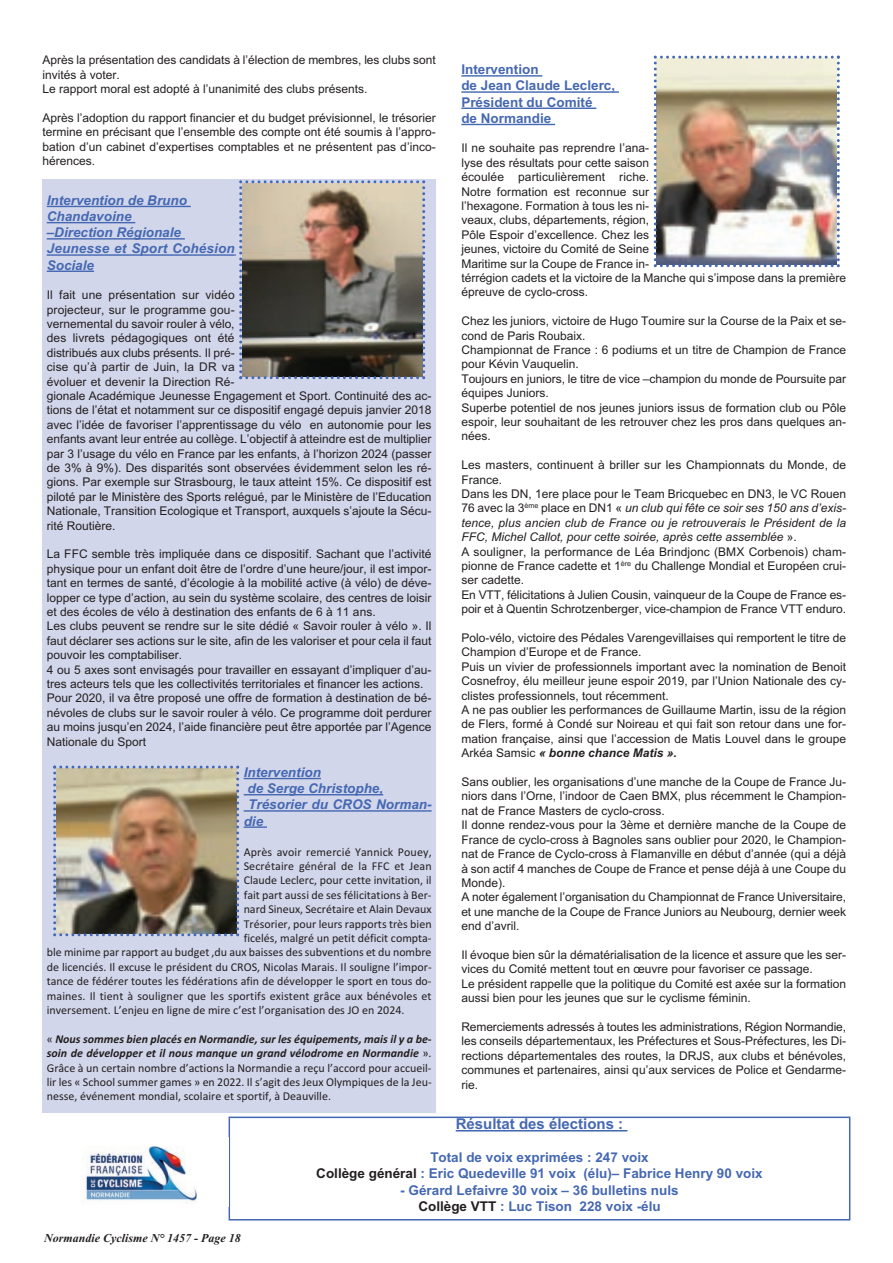
<style>
.page{position:relative;width:893px;height:1263px;background:#fff}
.page>*{position:absolute;margin:0;border:0;box-sizing:border-box;transform-origin:0 0}
.t1{font:700 15px "Arial";color:#4568b2}
.t2{font:700 13.5px/16.2px "Arial";color:#4568b2;text-align:center}
.t3{font:italic 700 13.5px/16.2px "Arial";color:#4568b2}
.t4{font:12px/14.4px "Arial";color:#231f20}
.t5{font:12px/14.4px "Calibri";color:#231f20;text-align:justify}
.t6{font:italic 700 12px "Times New Roman";color:#231f20}
.s1{font-weight:700;font-style:italic}
.s2{font-style:italic}
.s3{color:#231f20}
</style>
<div class="page">
<hr style="left:461px;top:75px;width:81px;height:2px;background:#4568b2">
<hr style="left:461px;top:91px;width:158px;height:2px;background:#4568b2">
<hr style="left:461px;top:108px;width:135px;height:1px;background:#4568b2">
<hr style="left:461px;top:124px;width:94px;height:1px;background:#4568b2">
<div style="left:43px;top:179px;width:393px;height:572px;background:#d2d6eb"></div>
<hr style="left:47px;top:206px;width:144px;height:1px;background:#4568b2">
<hr style="left:47px;top:222px;width:88px;height:1px;background:#4568b2">
<hr style="left:47px;top:238px;width:138px;height:2px;background:#4568b2">
<hr style="left:47px;top:254px;width:188px;height:2px;background:#4568b2">
<hr style="left:47px;top:271px;width:47px;height:1px;background:#4568b2">
<img style="left:235px;top:180px;width:190px;height:199px">
<div style="left:43px;top:751px;width:393px;height:361px;background:#d2d6eb"></div>
<hr style="left:244px;top:778px;width:77px;height:1px;background:#4568b2">
<hr style="left:244px;top:794px;width:139px;height:1px;background:#4568b2">
<hr style="left:244px;top:810px;width:183px;height:2px;background:#4568b2">
<hr style="left:244px;top:826px;width:23px;height:2px;background:#4568b2">
<img style="left:654px;top:56px;width:186px;height:211px">
<img style="left:53px;top:765px;width:186px;height:171px">
<div style="left:229px;top:1116px;width:621px;height:104px;border:2px solid #4568b2"></div>
<hr style="left:456px;top:1130px;width:171px;height:1px;background:#4568b2">
<img style="left:84px;top:1146px;width:113px;height:57px">
<p class="t4" style="left:43px;top:54px;width:395px">Après la présentation des candidats à l’élection de membres, les clubs sont invités à voter.<br>Le rapport moral est adopté à l’unanimité des clubs présents.</p>
<p class="t4" style="left:43px;top:112px;width:395px;text-align:justify">Après l’adoption du rapport financier et du budget prévisionnel, le trésorier termine en précisant que l’ensemble des compte ont été soumis à l’appro&shy;bation d’un cabinet d’expertises comptables et ne présentent pas d’inco&shy;hérences.</p>
<p class="t3" style="left:47px;top:193px;width:189px">Intervention de Bruno<br>Chandavoine<br>–Direction Régionale<br>Jeunesse et Sport Cohésion<br>Sociale</p>
<p class="t4" style="left:47px;top:289px;width:386px">Il fait une présentation sur vidéo<br>projecteur, sur le programme gou-<br>vernemental du savoir rouler à vélo,<br>des livrets pédagogiques ont été<br>distribués aux clubs présents. Il pré-<br>cise qu’à partir de Juin, la DR va<br>évoluer et devenir la Direction Ré-<br>gionale Académique Jeunesse Engagement et Sport. Continuité des ac&shy;tions de l’état et notamment sur ce dispositif engagé depuis janvier 2018 avec l’idée de favoriser l’apprentissage du vélo en autonomie pour les enfants avant leur entrée au collège. L’objectif à atteindre est de multiplier par 3 l’usage du vélo en France par les enfants, à l’horizon 2024 (passer de 3% à 9%). Des disparités sont observées évidemment selon les ré&shy;gions. Par exemple sur Strasbourg, le taux atteint 15%. Ce dispositif est piloté par le Ministère des Sports relégué, par le Ministère de l’Education Nationale, Transition Ecologique et Transport, auxquels s’ajoute la Sécu&shy;rité Routière.</p>
<p class="t4" style="left:47px;top:548px;width:386px">La FFC semble très impliquée dans ce dispositif. Sachant que l’activité physique pour un enfant doit être de l’ordre d’une heure/jour, il est impor&shy;tant en termes de santé, d’écologie à la mobilité active (à vélo) de déve&shy;lopper ce type d’action, au sein du système scolaire, des centres de loisir et des écoles de vélo à destination des enfants de 6 à 11 ans.<br>Les clubs peuvent se rendre sur le site dédié « Savoir rouler à vélo ». Il faut déclarer ses actions sur le site, afin de les valoriser et pour cela il faut pouvoir les comptabiliser.<br>4 ou 5 axes sont envisagés pour travailler en essayant d’impliquer d’au&shy;tres acteurs tels que les collectivités territoriales et financer les actions.<br>Pour 2020, il va être proposé une offre de formation à destination de bé&shy;névoles de clubs sur le savoir rouler à vélo. Ce programme doit perdurer au moins jusqu’en 2024, l’aide financière peut être apportée par l’Agence Nationale du Sport</p>
<p class="t3" style="left:244px;top:765px;width:79px">Intervention</p>
<p class="t3" style="left:247px;top:782px;width:137px">de Serge Christophe,</p>
<p class="t3" style="left:248px;top:798px;width:185px">Trésorier du CROS Norman-</p>
<p class="t3" style="left:244px;top:814px;width:21px">die</p>
<p class="t5" style="left:244px;top:845px;width:189px">Après avoir remercié Yannick Pouey,</p>
<p class="t5" style="left:244px;top:860px;width:189px">Secrétaire général de la FFC et Jean</p>
<p class="t5" style="left:244px;top:874px;width:189px">Claude Leclerc, pour cette invitation, il</p>
<p class="t5" style="left:244px;top:888px;width:189px">fait part aussi de ses félicitations à Ber-</p>
<p class="t5" style="left:244px;top:903px;width:189px">nard Sineux, Secrétaire et Alain Devaux</p>
<p class="t5" style="left:244px;top:917px;width:189px">Trésorier, pour leurs rapports très bien</p>
<p class="t5" style="left:244px;top:932px;width:189px">ficelés, malgré un petit déficit compta-</p>
<p class="t5" style="left:47px;top:946px;width:386px">ble minime par rapport au budget ,du aux baisses des subventions et du nombre</p>
<p class="t5" style="left:47px;top:960px;width:386px">de licenciés. Il excuse le président du CROS, Nicolas Marais. Il souligne l’impor-</p>
<p class="t5" style="left:47px;top:975px;width:386px">tance de fédérer toutes les fédérations afin de développer le sport en tous do-</p>
<p class="t5" style="left:47px;top:989px;width:386px">maines. Il tient à souligner que les sportifs existent grâce aux bénévoles et</p>
<p class="t5" style="left:47px;top:1004px;width:359px">inversement. L’enjeu en ligne de mire c’est l’organisation des JO en 2024.</p>
<p class="t5" style="left:47px;top:1032px;width:386px">« <span class="s1">Nous sommes bien placés en Normandie, sur les équipements, mais il y a be‐ soin de développer et il nous manque un grand vélodrome en Normandie</span> ».<br>Grâce à un certain nombre d’actions la Normandie a reçu l’accord pour accueil&shy;lir les « School summer games » en 2022. Il s’agit des Jeux Olympiques de la Jeu&shy;nesse, événement mondial, scolaire et sportif, à Deauville.</p>
<p class="t2" style="left:461px;top:63px;width:155px;text-align:left">Intervention<br>de Jean Claude Leclerc,<br>Président du Comité<br>de Normandie</p>
<p class="t4" style="left:461px;top:142px;width:386px">Il ne souhaite pas reprendre l’ana-<br>lyse des résultats pour cette saison<br>écoulée particulièrement riche.<br>Notre formation est reconnue sur<br>l’hexagone. Formation à tous les ni-<br>veaux, clubs, départements, région,<br>Pôle Espoir d’excellence. Chez les<br>jeunes, victoire du Comité de Seine<br>Maritime sur la Coupe de France in-<br>térrégion cadets et la victoire de la Manche qui s’impose dans la première épreuve de cyclo-cross.</p>
<p class="t4" style="left:461px;top:315px;width:386px">Chez les juniors, victoire de Hugo Toumire sur la Course de la Paix et se&shy;cond de Paris Roubaix.<br>Championnat de France : 6 podiums et un titre de Champion de France pour Kévin Vauquelin.<br>Toujours en juniors, le titre de vice –champion du monde de Poursuite par équipes Juniors.<br>Superbe potentiel de nos jeunes juniors issus de formation club ou Pôle espoir, leur souhaitant de les retrouver chez les pros dans quelques an&shy;nées.</p>
<p class="t4" style="left:461px;top:459px;width:386px">Les masters, continuent à briller sur les Championnats du Monde, de France.<br>Dans les DN, 1ere place pour le Team Bricquebec en DN3, le VC Rouen 76 avec la 3<sup>ème</sup> place en DN1 « <span class="s2">un club qui fête ce soir ses 150 ans d’exis&shy;tence, plus ancien club de France ou je retrouverais le Président de la FFC, Michel Callot, pour cette soirée, après cette assemblée</span> ».<br>A souligner, la performance de Léa Brindjonc (BMX Corbenois) cham&shy;pionne de France cadette et 1<sup>ère</sup> du Challenge Mondial et Européen crui&shy;ser cadette.<br>En VTT, félicitations à Julien Cousin, vainqueur de la Coupe de France es&shy;poir et à Quentin Schrotzenberger, vice-champion de France VTT enduro.</p>
<p class="t4" style="left:461px;top:632px;width:386px">Polo-vélo, victoire des Pédales Varengevillaises qui remportent le titre de Champion d’Europe et de France.<br>Puis un vivier de professionnels important avec la nomination de Benoit Cosnefroy, élu meilleur jeune espoir 2019, par l’Union Nationale des cy&shy;clistes professionnels, tout récemment.<br>A ne pas oublier les performances de Guillaume Martin, issu de la région de Flers, formé à Condé sur Noireau et qui fait son retour dans une for&shy;mation française, ainsi que l’accession de Matis Louvel dans le groupe Arkéa Samsic <span class="s1">« bonne chance Matis ».</span></p>
<p class="t4" style="left:461px;top:776px;width:386px">Sans oublier, les organisations d’une manche de la Coupe de France Ju&shy;niors dans l’Orne, l’indoor de Caen BMX, plus récemment le Champion&shy;nat de France Masters de cyclo-cross.<br>Il donne rendez-vous pour la 3ème et dernière manche de la Coupe de France de cyclo-cross à Bagnoles sans oublier pour 2020, le Champion&shy;nat de France de Cyclo-cross à Flamanville en début d’année (qui a déjà à son actif 4 manches de Coupe de France et pense déjà à une Coupe du Monde).<br>A noter également l’organisation du Championnat de France Universitaire, et une manche de la Coupe de France Juniors au Neubourg, dernier week end d’avril.</p>
<p class="t4" style="left:461px;top:949px;width:386px">Il évoque bien sûr la dématérialisation de la licence et assure que les ser&shy;vices du Comité mettent tout en œuvre pour favoriser ce passage.<br>Le président rappelle que la politique du Comité est axée sur la formation aussi bien pour les jeunes que sur le cyclisme féminin.</p>
<p class="t4" style="left:461px;top:1021px;width:386px;text-align:justify">Remerciements adressés à toutes les administrations, Région Normandie, les conseils départementaux, les Préfectures et Sous-Préfectures, les Di&shy;rections départementales des routes, la DRJS, aux clubs et bénévoles, communes et partenaires, ainsi qu’aux services de Police et Gendarme&shy;rie.</p>
<p class="t6" style="left:44px;top:1234px;width:198px">Normandie Cyclisme N° 1457 - Page 18</p>
<p class="t1" style="left:456px;top:1118px;width:169px">Résultat des élections :</p>
<p class="t2" style="left:316px;top:1150px;width:448px">Total de voix exprimées : 247 voix<br><span class="s3">Collège général</span> : Eric Quedeville 91 voix (élu)– Fabrice Henry 90 voix</p>
<p class="t2" style="left:400px;top:1183px;width:280px">- Gérard Lefaivre 30 voix – 36 bulletins nuls<br><span class="s3">Collège VTT</span> : Luc Tison 228 voix -élu</p>
</div>
